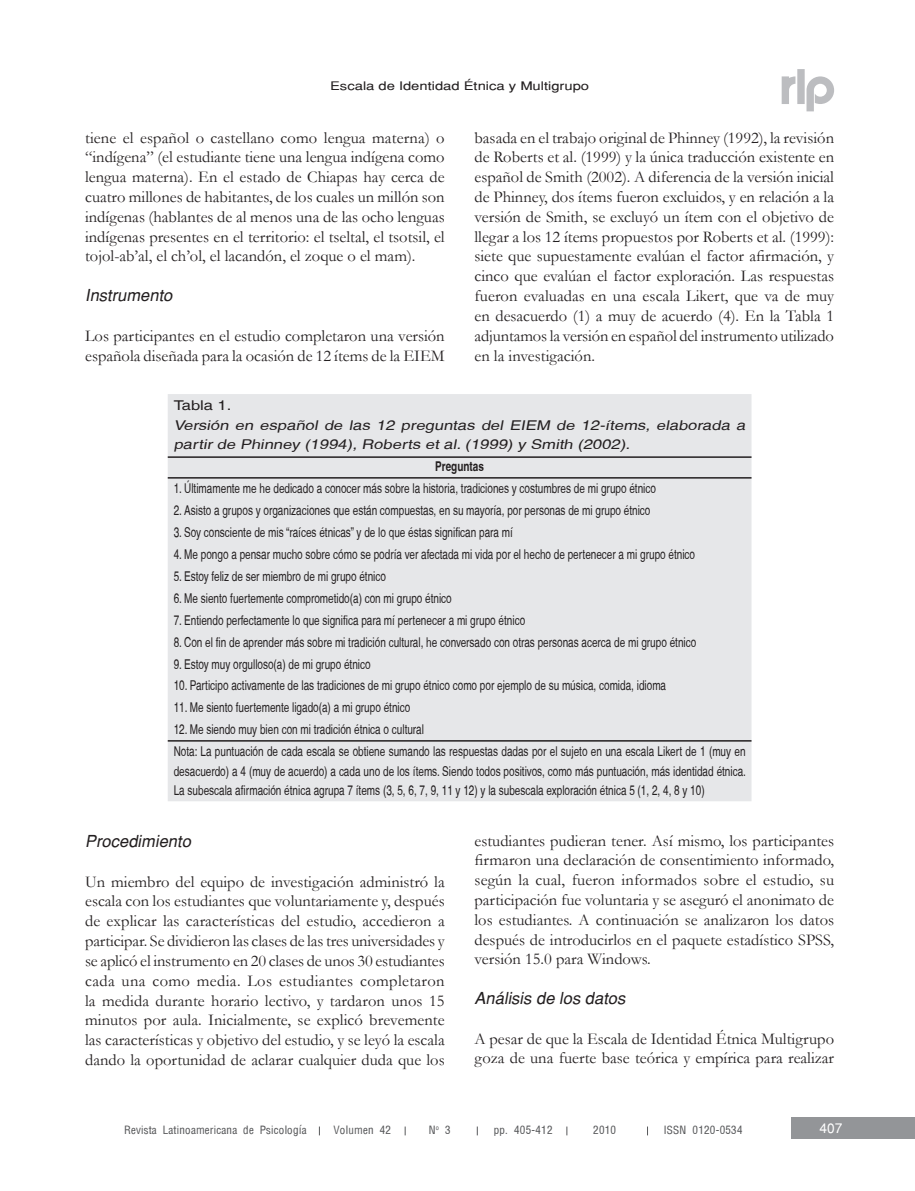
<style>
.page{position:relative;width:915px;height:1191px;background:#fff}
.page>*{position:absolute;margin:0;border:0;box-sizing:border-box;transform-origin:0 0}
.t1{font:16.5px/19.8px "Garamond";color:#231f20;text-align:justify}
.t2{font:italic 16.5px "Helvetica";color:#231f20}
.t3{font:condensed 13.5px/21.9px "Helvetica";color:#231f20;scale:.9 1}
.t4{font:italic condensed 13.5px/19.5px "Helvetica";color:#231f20;scale:1.5 1}
.t5{font:700 condensed 13.5px "Helvetica";color:#231f20;scale:.9 1}
.t6{font:condensed 13.5px "Helvetica";color:#231f20;scale:1.5 1}
.t7{font:13.5px "Helvetica";color:#fff}
.t8{font:100 condensed 12.75px "Helvetica";color:#57585a}
.t9{font:11.7px "Helvetica";color:#231f20;scale:1.25 1}
.s1{font-weight:400}
</style>
<div class="page">
<div style="left:790px;top:1117px;width:124px;height:21px;background:#939598"></div>
<svg style="left:781px;top:69px;width:52px;height:42px"></svg>
<div style="left:168px;top:394px;width:583px;height:407px;background:#e6e7e9"></div>
<hr style="left:168px;top:456px;width:583px;height:2px;background:#231f20">
<hr style="left:168px;top:477px;width:583px;height:1px;background:#231f20">
<hr style="left:168px;top:740px;width:583px;height:1px;background:#231f20">
<p class="t9" style="left:330px;top:78px;width:209px">Escala de Identidad Étnica y Multigrupo</p>
<p class="t1" style="left:85px;top:127px;width:361px">tiene el español o castellano como lengua materna) o “indígena” (el estudiante tiene una lengua indígena como lengua materna). En el estado de Chiapas hay cerca de cuatro millones de habitantes, de los cuales un millón son indígenas (hablantes de al menos una de las ocho lenguas indígenas presentes en el territorio: el tseltal, el tsotsil, el tojol-ab’al, el ch’ol, el lacandón, el zoque o el mam).</p>
<p class="t2" style="left:85px;top:285px;width:92px">Instrumento</p>
<p class="t1" style="left:85px;top:325px;width:361px">Los participantes en el estudio completaron una versión española diseñada para la ocasión de 12 ítems de la EIEM</p>
<p class="t1" style="left:474px;top:127px;width:361px">basada en el trabajo original de Phinney (1992), la revisión de Roberts et al. (1999) y la única traducción existente en español de Smith (2002). A diferencia de la versión inicial de Phinney, dos ítems fueron excluidos, y en relación a la versión de Smith, se excluyó un ítem con el objetivo de llegar a los 12 ítems propuestos por Roberts et al. (1999): siete que supuestamente evalúan el factor afirmación, y cinco que evalúan el factor exploración. Las respuestas fueron evaluadas en una escala Likert, que va de muy en desacuerdo (1) a muy de acuerdo (4). En la Tabla 1 adjuntamos la versión en español del instrumento utilizado en la investigación.</p>
<p class="t6" style="left:174px;top:397px;width:40px">Tabla 1.</p>
<p class="t4" style="left:174px;top:415px;width:384px">Versión en español de las 12 preguntas del EIEM de 12-ítems, elaborada a partir de Phinney (1994), Roberts et al.(1999) y Smith (2002).</p>
<p class="t5" style="left:435px;top:458px;width:56px">Preguntas</p>
<p class="t3" style="left:174px;top:477px;width:537px">1. Últimamente me he dedicado a conocer más sobre la historia, tradiciones y costumbres de mi grupo étnico</p>
<p class="t3" style="left:174px;top:499px;width:531px">2. Asisto a grupos y organizaciones que están compuestas, en su mayoría, por personas de mi grupo étnico</p>
<p class="t3" style="left:174px;top:521px;width:378px">3. Soy consciente de mis “raíces étnicas” y de lo que éstas significan para mí</p>
<p class="t3" style="left:174px;top:543px;width:580px">4. Me pongo a pensar mucho sobre cómo se podría ver afectada mi vida por el hecho de pertenecer a mi grupo étnico</p>
<p class="t3" style="left:174px;top:565px;width:237px">5. Estoy feliz de ser miembro de mi grupo étnico</p>
<p class="t3" style="left:174px;top:587px;width:310px">6. Me siento fuertemente comprometido(a) con mi grupo étnico</p>
<p class="t3" style="left:174px;top:609px;width:392px">7. Entiendo perfectamente lo que significa para mí pertenecer a mi grupo étnico</p>
<p class="t3" style="left:174px;top:631px;width:582px">8. Con el fin de aprender más sobre mi tradición cultural, he conversado con otras personas acerca de mi grupo étnico</p>
<p class="t3" style="left:174px;top:653px;width:220px">9. Estoy muy orgulloso(a) de mi grupo étnico</p>
<p class="t3" style="left:174px;top:674px;width:548px">10. Participo activamente de las tradiciones de mi grupo étnico como por ejemplo de su música, comida, idioma</p>
<p class="t3" style="left:174px;top:696px;width:264px">11. Me siento fuertemente ligado(a) a mi grupo étnico</p>
<p class="t3" style="left:174px;top:718px;width:636px">12. Me siendo muy bien con mi tradición étnica o cultural<br>Nota: La puntuación de cada escala se obtiene sumando las respuestas dadas por el sujeto en una escala Likert de 1 (muy en</p>
<p class="t3" style="left:174px;top:761px;width:637px;line-height:19.5px">desacuerdo) a 4 (muy de acuerdo) a cada uno de los ítems. Siendo todos positivos, como más puntuación, más identidad étnica.<br>La subescala afirmación étnica agrupa 7 ítems (3, 5, 6, 7, 9, 11 y 12) y la subescala exploración étnica 5 (1, 2, 4, 8 y 10)</p>
<p class="t2" style="left:85px;top:831px;width:111px">Procedimiento</p>
<p class="t1" style="left:85px;top:871px;width:361px">Un miembro del equipo de investigación administró la escala con los estudiantes que voluntariamente y, después de explicar las características del estudio, accedieron a participar. Se dividieron las clases de las tres universidades y se aplicó el instrumento en 20 clases de unos 30 estudiantes cada una como media. Los estudiantes completaron la medida durante horario lectivo, y tardaron unos 15 minutos por aula. Inicialmente, se explicó brevemente las características y objetivo del estudio, y se leyó la escala dando la oportunidad de aclarar cualquier duda que los</p>
<p class="t1" style="left:474px;top:830px;width:361px">estudiantes pudieran tener. Así mismo, los participantes firmaron una declaración de consentimiento informado, según la cual, fueron informados sobre el estudio, su participación fue voluntaria y se aseguró el anonimato de los estudiantes. A continuación se analizaron los datos después de introducirlos en el paquete estadístico SPSS, versión 15.0 para Windows.</p>
<p class="t2" style="left:474px;top:988px;width:156px">Análisis de los datos</p>
<p class="t1" style="left:474px;top:1028px;width:361px">A pesar de que la Escala de Identidad Étnica Multigrupo goza de una fuerte base teórica y empírica para realizar</p>
<p class="t8" style="left:124px;top:1122px;width:184px">Revista Latinoamericana de Psicolog<span class="s1">í</span>a</p>
<p class="t8" style="left:333px;top:1122px;width:59px">Volumen 42</p>
<p class="t8" style="left:428px;top:1122px;width:24px">N<sup>o</sup> 3</p>
<p class="t8" style="left:493px;top:1122px;width:61px">pp. 405-412</p>
<p class="t8" style="left:593px;top:1122px;width:25px">2010</p>
<p class="t8" style="left:663px;top:1122px;width:81px">ISSN 0120-0534</p>
<p class="t7" style="left:819px;top:1120px;width:24px">407</p>
</div>
